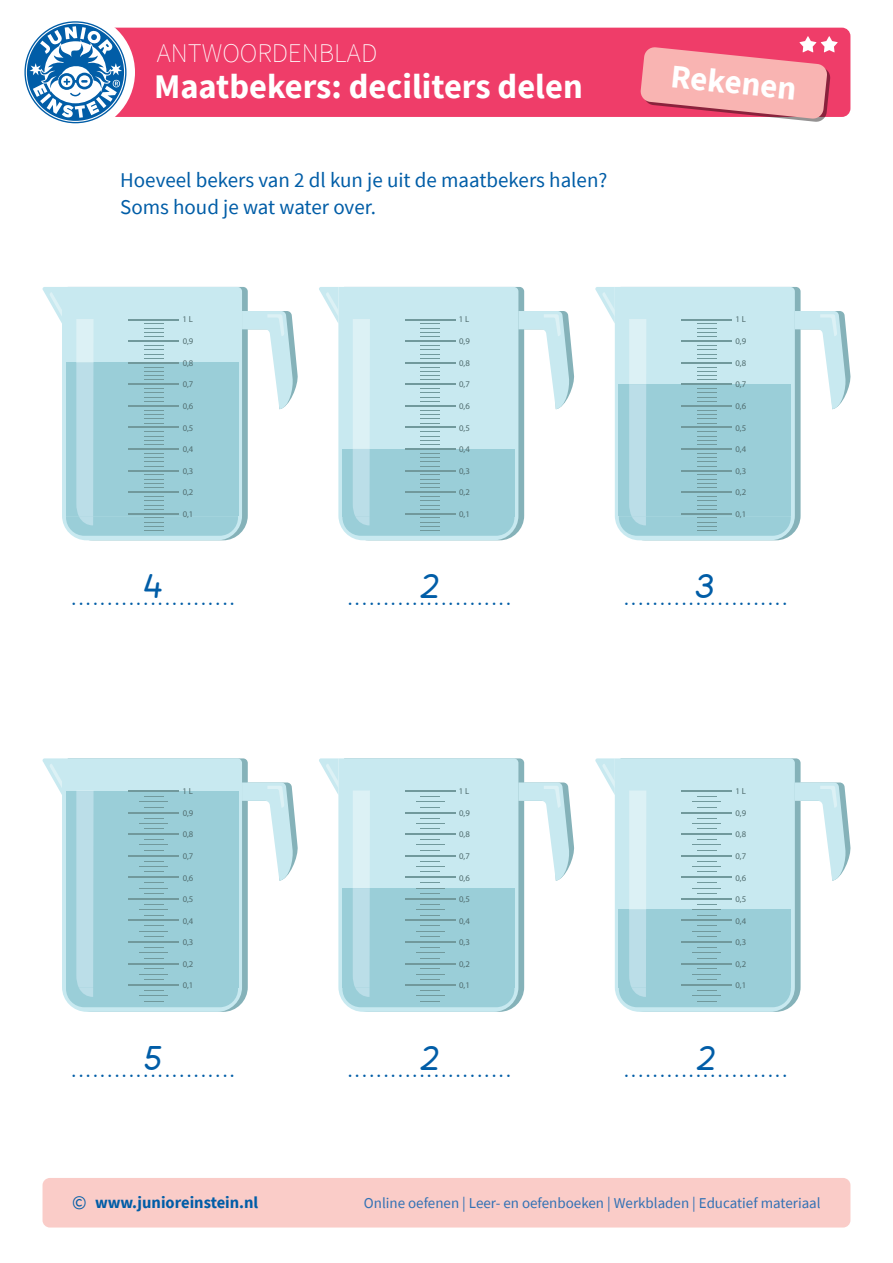
<style>
.page{position:relative;width:893px;height:1263px;background:#fff}
.page>*{position:absolute;margin:0;border:0;box-sizing:border-box;transform-origin:0 0}
.t1{font:48px "JE blokletters basis Regular";color:#015da7}
.t2{font:700 34.5px "Source Sans Pro";color:#fff}
.t3{font:700 33px "Source Sans Pro";color:#fff}
.t4{font:200 27px "Source Sans Pro";color:#fff}
.t5{font:24px "JE blokletters basis Regular";color:#015da7}
.t6{font:21px/27px "Source Sans Pro";color:#015da7}
.t7{font:700 16.5px "Source Sans Pro";color:#015da7}
.t8{font:15px "Source Sans Pro";color:#3271b4}
.t9{font:8.7px "Myriad Pro";color:#516d6f}
.s1{font-weight:400;font-size:19.5px}
</style>
<div class="page">
<div style="left:75px;top:28px;width:775px;height:89px;background:#ef3d69;border-radius:9px"></div>
<div style="left:43px;top:1178px;width:807px;height:49px;background:#faccc8;border-radius:7px"></div>
<div style="left:16px;top:13px;width:119px;height:119px;background:#fff;border-radius:50%"></div>
<svg style="left:24px;top:21px;width:102px;height:102px"></svg>
<svg style="left:640px;top:36px;width:198px;height:86px"></svg>
<svg style="left:43px;top:287px;width:255px;height:249px"></svg>
<svg style="left:518px;top:287px;width:6px;height:245px"></svg>
<div style="left:338px;top:287px;width:180px;height:253px;background:#c8e9f0"></div>
<div style="left:353px;top:319px;width:17px;height:130px;background:#dcf1f5"></div>
<svg style="left:319px;top:287px;width:19px;height:36px"></svg>
<svg style="left:518px;top:311px;width:56px;height:98px"></svg>
<hr style="left:405px;top:319px;width:50px;height:1px;background:#71999c">
<hr style="left:405px;top:427px;width:50px;height:1px;background:#71999c">
<hr style="left:405px;top:405px;width:50px;height:1px;background:#71999c">
<hr style="left:405px;top:384px;width:50px;height:1px;background:#71999c">
<hr style="left:405px;top:362px;width:50px;height:1px;background:#71999c">
<hr style="left:405px;top:341px;width:50px;height:1px;background:#71999c">
<svg style="left:342px;top:431px;width:172px;height:105px;background:#a2d1da"></svg>
<svg style="left:420px;top:410px;width:20px;height:14px"></svg>
<svg style="left:420px;top:388px;width:20px;height:14px"></svg>
<svg style="left:420px;top:367px;width:20px;height:14px"></svg>
<svg style="left:420px;top:345px;width:20px;height:14px"></svg>
<svg style="left:420px;top:324px;width:20px;height:14px"></svg>
<svg style="left:595px;top:287px;width:255px;height:249px"></svg>
<svg style="left:43px;top:758px;width:255px;height:249px"></svg>
<svg style="left:319px;top:758px;width:255px;height:249px"></svg>
<svg style="left:795px;top:758px;width:6px;height:245px"></svg>
<div style="left:615px;top:758px;width:180px;height:254px;background:#c8e9f0"></div>
<div style="left:629px;top:790px;width:17px;height:120px;background:#dcf1f5"></div>
<svg style="left:595px;top:758px;width:20px;height:37px"></svg>
<svg style="left:795px;top:782px;width:55px;height:99px"></svg>
<hr style="left:682px;top:790px;width:50px;height:2px;background:#71999c">
<hr style="left:682px;top:898px;width:50px;height:1px;background:#71999c">
<hr style="left:682px;top:877px;width:50px;height:1px;background:#71999c">
<hr style="left:682px;top:855px;width:50px;height:1px;background:#71999c">
<hr style="left:682px;top:834px;width:50px;height:1px;background:#71999c">
<hr style="left:682px;top:812px;width:50px;height:1px;background:#71999c">
<svg style="left:693px;top:882px;width:28px;height:12px"></svg>
<svg style="left:693px;top:861px;width:28px;height:12px"></svg>
<svg style="left:693px;top:839px;width:28px;height:12px"></svg>
<svg style="left:693px;top:818px;width:28px;height:11px"></svg>
<svg style="left:693px;top:796px;width:28px;height:12px"></svg>
<svg style="left:619px;top:904px;width:172px;height:103px;background:#9dced7"></svg>
<h3 class="t4" style="left:157px;top:37px;width:222px">ANTWOORDENBLAD</h3>
<h2 class="t2" style="left:154px;top:63px;width:430px">Maatbekers: deciliters delen</h2>
<h3 class="t3" style="left:673px;top:54px;width:128px;rotate:6deg">Rekenen</h3>
<h3 class="t6" style="left:120px;top:166px;width:489px">Hoeveel bekers van 2 dl kun je uit de maatbekers halen?<br>Soms houd je wat water over.</h3>
<p class="t9" style="left:183px;top:314px;width:12px">1 L</p>
<p class="t9" style="left:459px;top:314px;width:12px">1 L</p>
<p class="t9" style="left:735px;top:314px;width:12px">1 L</p>
<p class="t9" style="left:183px;top:336px;width:12px">0,9</p>
<p class="t9" style="left:459px;top:336px;width:12px">0,9</p>
<p class="t9" style="left:735px;top:336px;width:12px">0,9</p>
<p class="t9" style="left:183px;top:358px;width:12px">0,8</p>
<p class="t9" style="left:459px;top:358px;width:12px">0,8</p>
<p class="t9" style="left:735px;top:358px;width:12px">0,8</p>
<p class="t9" style="left:183px;top:379px;width:12px">0,7</p>
<p class="t9" style="left:459px;top:379px;width:12px">0,7</p>
<p class="t9" style="left:735px;top:379px;width:12px">0,7</p>
<p class="t9" style="left:183px;top:401px;width:12px">0,6</p>
<p class="t9" style="left:459px;top:401px;width:12px">0,6</p>
<p class="t9" style="left:735px;top:401px;width:12px">0,6</p>
<p class="t9" style="left:183px;top:422px;width:12px">0,5</p>
<p class="t9" style="left:459px;top:422px;width:12px">0,5</p>
<p class="t9" style="left:735px;top:422px;width:12px">0,5</p>
<p class="t9" style="left:183px;top:444px;width:12px">0,4</p>
<p class="t9" style="left:459px;top:444px;width:12px">0,4</p>
<p class="t9" style="left:735px;top:444px;width:12px">0,4</p>
<p class="t9" style="left:183px;top:465px;width:12px">0,3</p>
<p class="t9" style="left:459px;top:465px;width:12px">0,3</p>
<p class="t9" style="left:735px;top:465px;width:12px">0,3</p>
<p class="t9" style="left:183px;top:487px;width:12px">0,2</p>
<p class="t9" style="left:183px;top:509px;width:12px">0,1</p>
<p class="t9" style="left:459px;top:487px;width:12px">0,2</p>
<p class="t9" style="left:459px;top:509px;width:12px">0,1</p>
<p class="t9" style="left:735px;top:487px;width:12px">0,2</p>
<p class="t9" style="left:735px;top:509px;width:12px">0,1</p>
<h1 class="t1" style="left:142px;top:564px;width:23px">4</h1>
<h1 class="t1" style="left:418px;top:564px;width:23px">2</h1>
<h1 class="t1" style="left:695px;top:564px;width:23px">3</h1>
<h3 class="t5" style="left:71px;top:588px;width:165px">. . . . . . . . . . . . . . . . . . . . . . .</h3>
<h3 class="t5" style="left:348px;top:588px;width:165px">. . . . . . . . . . . . . . . . . . . . . . .</h3>
<h3 class="t5" style="left:624px;top:588px;width:165px">. . . . . . . . . . . . . . . . . . . . . . .</h3>
<p class="t9" style="left:183px;top:785px;width:12px">1 L</p>
<p class="t9" style="left:459px;top:785px;width:12px">1 L</p>
<p class="t9" style="left:735px;top:785px;width:12px">1 L</p>
<p class="t9" style="left:183px;top:807px;width:12px">0,9</p>
<p class="t9" style="left:459px;top:807px;width:12px">0,9</p>
<p class="t9" style="left:735px;top:807px;width:12px">0,9</p>
<p class="t9" style="left:183px;top:829px;width:12px">0,8</p>
<p class="t9" style="left:459px;top:829px;width:12px">0,8</p>
<p class="t9" style="left:735px;top:829px;width:12px">0,8</p>
<p class="t9" style="left:183px;top:851px;width:12px">0,7</p>
<p class="t9" style="left:459px;top:851px;width:12px">0,7</p>
<p class="t9" style="left:735px;top:851px;width:12px">0,7</p>
<p class="t9" style="left:183px;top:872px;width:12px">0,6</p>
<p class="t9" style="left:459px;top:872px;width:12px">0,6</p>
<p class="t9" style="left:735px;top:872px;width:12px">0,6</p>
<p class="t9" style="left:183px;top:894px;width:12px">0,5</p>
<p class="t9" style="left:459px;top:894px;width:12px">0,5</p>
<p class="t9" style="left:735px;top:894px;width:12px">0,5</p>
<p class="t9" style="left:183px;top:915px;width:12px">0,4</p>
<p class="t9" style="left:459px;top:915px;width:12px">0,4</p>
<p class="t9" style="left:735px;top:915px;width:12px">0,4</p>
<p class="t9" style="left:183px;top:937px;width:12px">0,3</p>
<p class="t9" style="left:459px;top:937px;width:12px">0,3</p>
<p class="t9" style="left:735px;top:937px;width:12px">0,3</p>
<p class="t9" style="left:183px;top:958px;width:12px">0,2</p>
<p class="t9" style="left:183px;top:980px;width:12px">0,1</p>
<p class="t9" style="left:459px;top:958px;width:12px">0,2</p>
<p class="t9" style="left:459px;top:980px;width:12px">0,1</p>
<p class="t9" style="left:735px;top:958px;width:12px">0,2</p>
<p class="t9" style="left:735px;top:980px;width:12px">0,1</p>
<h1 class="t1" style="left:143px;top:1036px;width:23px">5</h1>
<h1 class="t1" style="left:418px;top:1036px;width:23px">2</h1>
<h1 class="t1" style="left:695px;top:1036px;width:23px">2</h1>
<h3 class="t5" style="left:71px;top:1060px;width:165px">. . . . . . . . . . . . . . . . . . . . . . .</h3>
<h3 class="t5" style="left:348px;top:1060px;width:165px">. . . . . . . . . . . . . . . . . . . . . . .</h3>
<h3 class="t5" style="left:624px;top:1060px;width:165px">. . . . . . . . . . . . . . . . . . . . . . .</h3>
<h3 class="t7" style="left:72px;top:1191px;width:188px"><span class="s1">©</span> www.junioreinstein.nl</h3>
<h3 class="t8" style="left:364px;top:1194px;width:458px">Online oefenen | Leer- en oefenboeken | Werkbladen | Educatief materiaal</h3>
</div>
